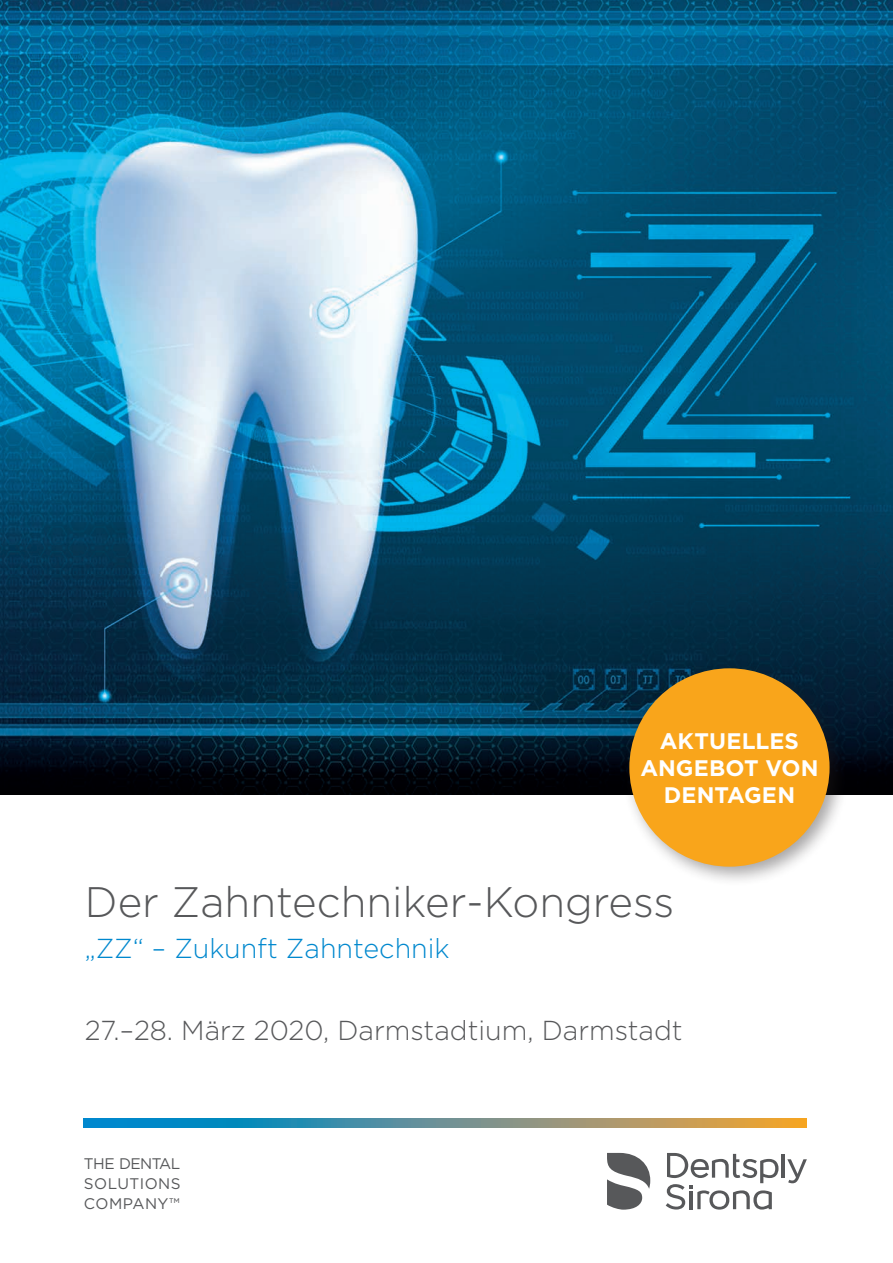
<style>
.page{position:relative;width:893px;height:1263px;background:#fff}
.page>*{position:absolute;margin:0;border:0;box-sizing:border-box;transform-origin:0 0}
.Head{font:300 42.6px "Gotham";color:#57585a}
.Head_2{font:300 27.45px "Gotham";color:#57585a}
.Head_2-2{font:300 27.45px "Gotham";color:#0088ce}
.t1{font:700 22.5px/27px "Gotham";letter-spacing:.005em;color:#fff;text-align:center}
.t2{font:15.3px/20px "Gotham";letter-spacing:.03em;color:#57585a;text-align:justify}
</style>
<div class="page">
<img style="left:0;top:0;width:893px;height:795px">
<svg style="left:84px;top:1118px;width:723px;height:10px;background:#6a928d"></svg>
<hr style="left:781px;top:1154px;width:4px;height:24px;background:#57585a">
<svg style="left:787px;top:1159px;width:20px;height:24px"></svg>
<svg style="left:666px;top:1153px;width:112px;height:56px"></svg>
<svg style="left:607px;top:1153px;width:43px;height:57px"></svg>
<div style="left:621px;top:660px;width:229px;height:226px;background:#231f20;opacity:.4"></div>
<div style="left:629px;top:668px;width:201px;height:199px;background:#f9a51b;border-radius:50%"></div>
<p class="t1" style="left:640px;top:728px;width:180px">AKTUELLES<br>ANGEBOT VON<br>DENTAGEN</p>
<p class="Head" style="left:85px;top:874px;width:591px">Der Zahntechniker-Kongress</p>
<p class="Head_2-2" style="left:85px;top:930px;width:366px">„ZZ“ – Zukunft Zahntechnik</p>
<p class="Head_2" style="left:85px;top:1013px;width:599px">27.–28. März 2020, Darmstadtium, Darmstadt</p>
<p class="t2" style="left:84px;top:1153px;width:98px">THE DENTAL SOLUTIONS COMPANY™</p>
</div>
